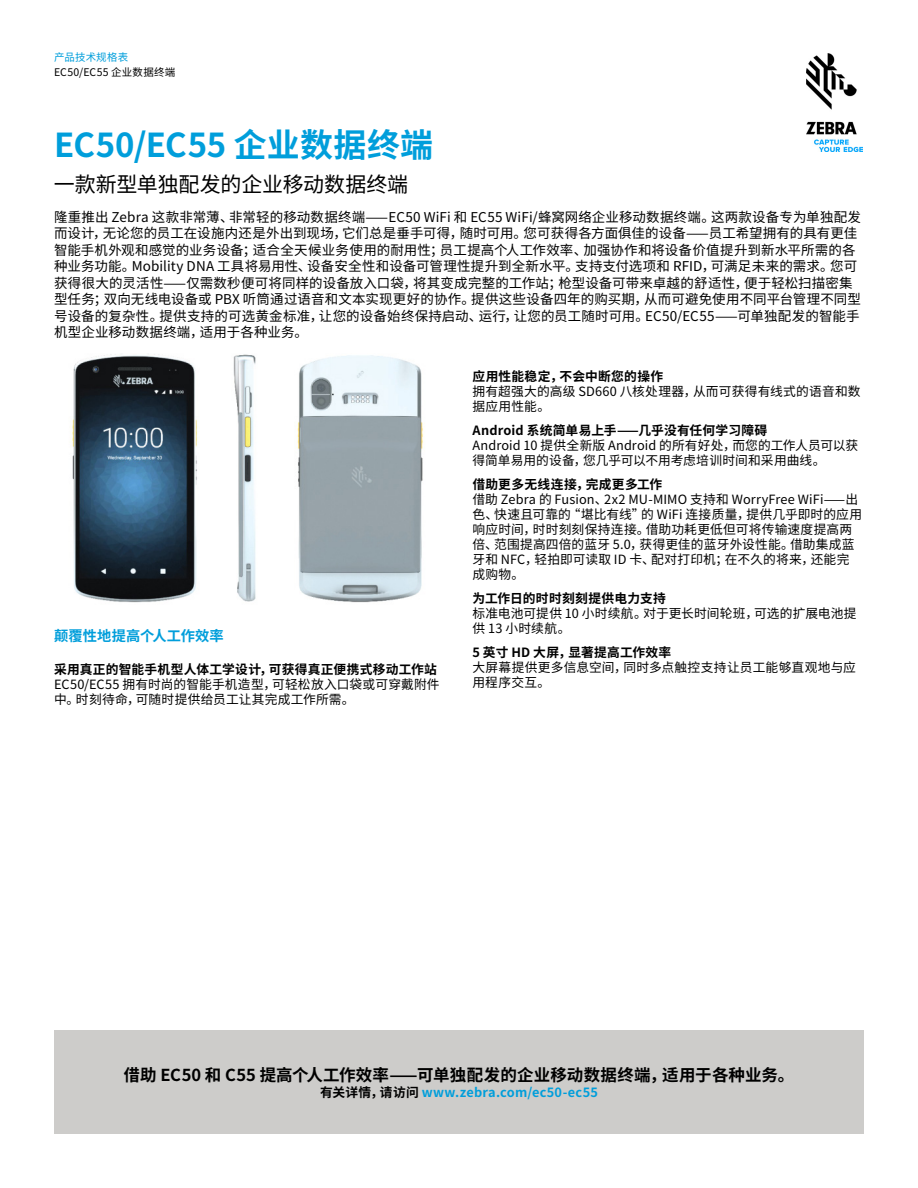
<style>
.page{position:relative;width:918px;height:1188px;background:#fff}
.page>*{position:absolute;margin:0;border:0;box-sizing:border-box;transform-origin:0 0}
.t1{font:700 33px "Noto Sans CJ Ksc";color:#009edb}
.t2{font:21px "Noto Sans CJ Ksc";letter-spacing:-.01em;color:#000}
.t3{font:700 16.5px "Noto Sans CJ Ksc";letter-spacing:.01em;color:#000}
.t4{font:700 14.25px "Noto Sans CJ Ksc";letter-spacing:.01em;color:#009edb}
.t5{font:13.5px/16.5px "Noto Sans CJ Ksc";letter-spacing:.01em;color:#000}
.t6{font:12.75px/15px "Noto Sans CJ Ksc";letter-spacing:.01em;color:#000}
.t7{font:700 12.75px "Noto Sans CJ Ksc";letter-spacing:.02em;color:#000}
.t8{font:700 12.75px "Noto Sans CJ Ksc";letter-spacing:.02em;color:#009edb}
.t9{font:10.5px "Noto Sans CJ Ksc";letter-spacing:.03em;color:#000}
.t10{font:10.5px "Noto Sans CJ Ksc";letter-spacing:.015em;color:#009edb}
.s1{color:#000}
</style>
<div class="page">
<img style="left:806px;top:54px;width:56px;height:97px">
<div style="left:54px;top:1031px;width:810px;height:103px;background:#cdccca"></div>
<img style="left:72px;top:354px;width:351px;height:249px">
<p class="t10" style="left:54px;top:52px;width:76px">产品技术规格表</p>
<p class="t9" style="left:54px;top:66px;width:123px">EC50/EC55 企业数据终端</p>
<h1 class="t1" style="left:54px;top:127px;width:381px">EC50/EC55 企业数据终端</h1>
<h2 class="t2" style="left:54px;top:172px;width:356px">一款新型单独配发的企业移动数据终端</h2>
<p class="t5" style="left:54px;top:209px;width:809px">隆重推出 Zebra 这款非常薄、非常轻的移动数据终端——EC50 WiFi 和 EC55 WiFi/蜂窝网络企业移动数据终端。这两款设备专为单独配发而设计，无论您的员工在设施内还是外出到现场，它们总是垂手可得，随时可用。您可获得各方面俱佳的设备——员工希望拥有的具有更佳智能手机外观和感觉的业务设备；适合全天候业务使用的耐用性；员工提高个人工作效率、加强协作和将设备价值提升到新水平所需的各种业务功能。Mobility DNA 工具将易用性、设备安全性和设备可管理性提升到全新水平。支持支付选项和 RFID，可满足未来的需求。您可获得很大的灵活性——仅需数秒便可将同样的设备放入口袋，将其变成完整的工作站；枪型设备可带来卓越的舒适性，便于轻松扫描密集型任务；双向无线电设备或 PBX 听筒通过语音和文本实现更好的协作。提供这些设备四年的购买期，从而可避免使用不同平台管理不同型号设备的复杂性。提供支持的可选黄金标准，让您的设备始终保持启动、运行，让您的员工随时可用。EC50/EC55——可单独配发的智能手机型企业移动数据终端，适用于各种业务。</p>
<p class="t4" style="left:54px;top:628px;width:171px">颠覆性地提高个人工作效率</p>
<p class="t7" style="left:54px;top:662px;width:384px">采用真正的智能手机型人体工学设计，可获得真正便携式移动工作站</p>
<p class="t6" style="left:54px;top:677px;width:387px">EC50/EC55 拥有时尚的智能手机造型，可轻松放入口袋或可穿戴附件中。时刻待命，可随时提供给员工让其完成工作所需。</p>
<p class="t7" style="left:472px;top:369px;width:192px">应用性能稳定，不会中断您的操作</p>
<p class="t6" style="left:472px;top:384px;width:390px">拥有超强大的高级 SD660 八核处理器，从而可获得有线式的语音和数据应用性能。</p>
<p class="t7" style="left:472px;top:423px;width:296px">Android 系统简单易上手——几乎没有任何学习障碍</p>
<p class="t6" style="left:472px;top:438px;width:387px">Android 10 提供全新版 Android 的所有好处，而您的工作人员可以获得简单易用的设备，您几乎可以不用考虑培训时间和采用曲线。</p>
<p class="t7" style="left:472px;top:477px;width:191px">借助更多无线连接，完成更多工作</p>
<p class="t6" style="left:472px;top:492px;width:391px">借助 Zebra 的 Fusion、2x2 MU-MIMO 支持和 WorryFree WiFi——出色、快速且可靠的“堪比有线”的 WiFi 连接质量，提供几乎即时的应用响应时间，时时刻刻保持连接。借助功耗更低但可将传输速度提高两倍、范围提高四倍的蓝牙 5.0，获得更佳的蓝牙外设性能。借助集成蓝牙和 NFC，轻拍即可读取 ID 卡、配对打印机；在不久的将来，还能完成购物。</p>
<p class="t7" style="left:472px;top:591px;width:195px">为工作日的时时刻刻提供电力支持</p>
<p class="t6" style="left:472px;top:606px;width:385px">标准电池可提供 10 小时续航。对于更长时间轮班，可选的扩展电池提供 13 小时续航。</p>
<p class="t7" style="left:472px;top:645px;width:200px">5 英寸 HD 大屏，显著提高工作效率</p>
<p class="t6" style="left:472px;top:660px;width:385px">大屏幕提供更多信息空间，同时多点触控支持让员工能够直观地与应用程序交互。</p>
<p class="t3" style="left:124px;top:1066px;width:672px">借助 EC50 和 C55 提高个人工作效率——可单独配发的企业移动数据终端，适用于各种业务。</p>
<p class="t8" style="left:320px;top:1085px;width:279px"><span class="s1">有关详情，请访问</span> www.zebra.com/ec50-ec55</p>
</div>
